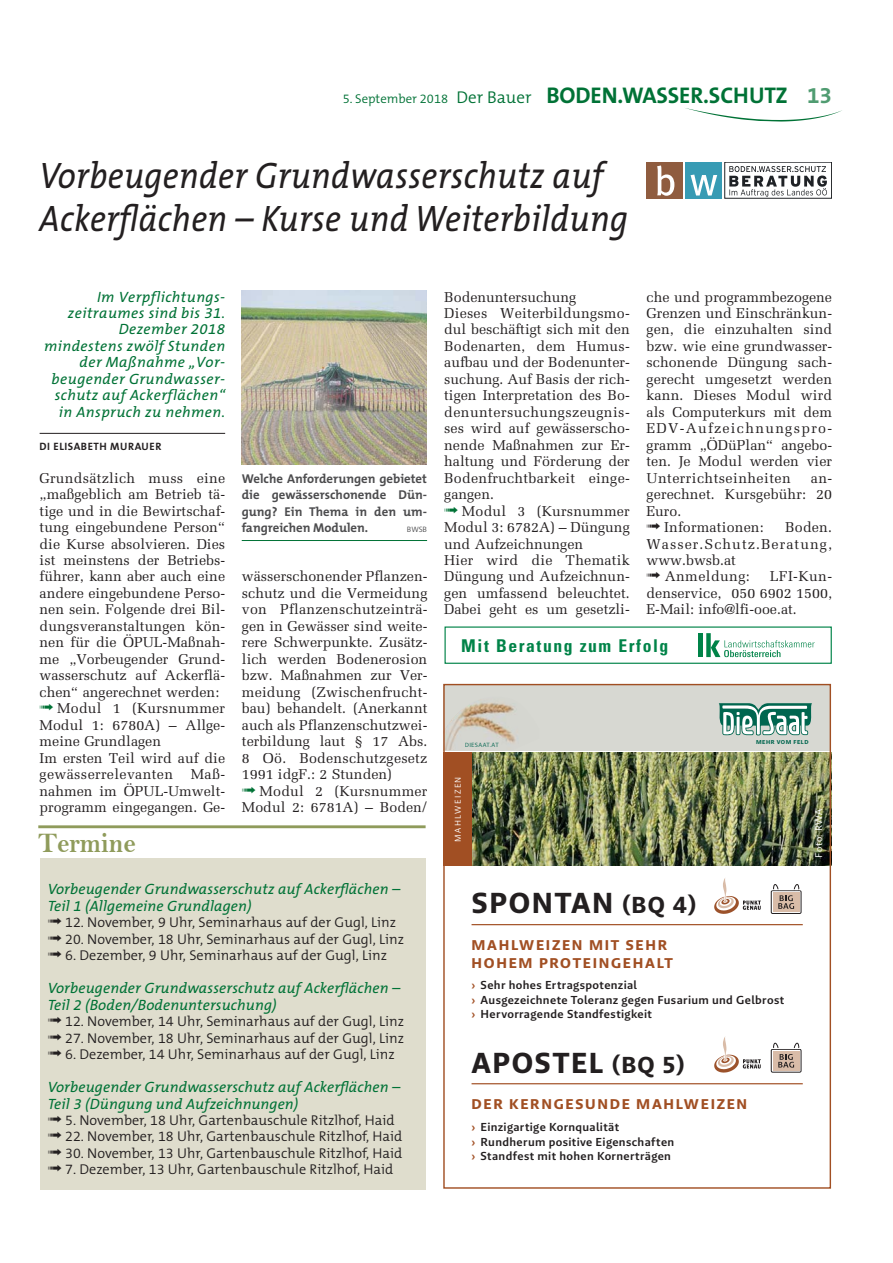
<style>
.page{position:relative;width:893px;height:1263px;background:#fff}
.page>*{position:absolute;margin:0;border:0;box-sizing:border-box;transform-origin:0 0}
.t1{font:italic 37.05px/42.8px "The Mix B5 Plain";letter-spacing:.01em;color:#231f20;scale:.9 1}
.t2{font:700 29.7px "Brando Sans";letter-spacing:.055em;color:#231f20}
.t3{font:28.5px "Bell MT Bold";letter-spacing:.01em;color:#8f9b5b;scale:.9 1}
.t4{font:700 22.8px "The Mix B7";letter-spacing:-.005em;color:#007236}
.t5{font:700 condensed 17.55px "Univers LT";letter-spacing:.09em;color:#008348}
.t6{font:italic 15px/16.5px "The Mix B5 Plain";letter-spacing:.01em;color:#007236}
.t7{font:italic 15px/16.5px "The Mix B5 Plain";letter-spacing:.03em;color:#007236;text-align:right}
.t8{font:700 14.55px/17.9px "Brando Sans";letter-spacing:.115em;color:#a14f23}
.t9{font:14.25px/16.5px "Melior LT Std";color:#231f20;text-align:justify}
.t10{font:300 14.25px "The Mix B4";color:#231f20}
.t11{font:14.25px "Melior LT Std";letter-spacing:.075em;color:#231f20}
.t12{font:14.25px "Melior LT Std";letter-spacing:.025em;color:#231f20}
.t13{font:14.25px "Melior LT Std";letter-spacing:.03em;color:#231f20}
.t14{font:700 12.75px/16.5px "The Mix B7";color:#4c4c4e;text-align:justify}
.t15{font:600 11.85px/14.5px "Brando Sans";letter-spacing:.025em;color:#231f20}
.t16{font:700 10.65px "The Mix B7";letter-spacing:.05em;color:#231f20}
.t17{font:9.9px "Brando Sans";letter-spacing:.055em;color:#fff}
.t18{font:8.55px "Brando Sans";letter-spacing:.165em;color:#fff}
.t19{font:300 7.8px "The Mix B4";color:#4c4c4e}
.t20{font:6.15px "Brando Sans";letter-spacing:.04em;color:#00664f}
.t21{font:700 5.85px "Brando Sans";letter-spacing:.08em;color:#00664f}
.s1{font-family:"The Mix B4";font-weight:300;font-size:12.75px}
.s2{font-family:"The Mix B4";font-weight:300;font-size:17.1px}
.s3{color:#509c71}
.s4{font-size:23.7px}
.s5{color:#a14f23}
</style>
<div class="page">
<svg style="left:685px;top:108px;width:157px;height:14px"></svg>
<hr style="left:40px;top:433px;width:185px;height:1px;background:#231f20">
<hr style="left:242px;top:540px;width:185px;height:1px;background:#007236">
<img style="left:242px;top:290px;width:185px;height:175px">
<svg style="left:729px;top:166px;width:98px;height:31px"></svg>
<div style="left:646px;top:162px;width:37px;height:36px;background:#8f5c3f"></div>
<div style="left:686px;top:162px;width:36px;height:36px;background:#379bb4"></div>
<svg style="left:657px;top:165px;width:17px;height:31px"></svg>
<svg style="left:690px;top:175px;width:27px;height:21px"></svg>
<div style="left:40px;top:858px;width:386px;height:331px;background:#dfddcd"></div>
<hr style="left:38px;top:825px;width:388px;height:3px;background:#8f9b5b">
<img style="left:471px;top:753px;width:358px;height:113px">
<div style="left:443px;top:684px;width:388px;height:66px;background:#d7d8d2"></div>
<div style="left:443px;top:753px;width:28px;height:113px;background:#a14f23"></div>
<svg style="left:718px;top:703px;width:94px;height:32px;background:#79aca0"></svg>
<img style="left:445px;top:702px;width:70px;height:48px">
<img style="left:465px;top:742px;width:34px;height:5px">
<hr style="left:471px;top:924px;width:332px;height:1px;background:#a14f23">
<svg style="left:714px;top:878px;width:47px;height:36px"></svg>
<div style="left:771px;top:890px;width:30px;height:24px;border:1px solid #231f20"></div>
<div style="left:773px;top:893px;width:26px;height:19px;background:#d9bca8"></div>
<svg style="left:773px;top:884px;width:26px;height:25px"></svg>
<hr style="left:471px;top:1083px;width:332px;height:1px;background:#a14f23">
<svg style="left:714px;top:1036px;width:47px;height:37px"></svg>
<div style="left:771px;top:1049px;width:30px;height:23px;background:#d9bca8"></div>
<div style="left:771px;top:1049px;width:30px;height:24px;border:1px solid #231f20"></div>
<svg style="left:773px;top:1043px;width:26px;height:25px"></svg>
<div style="left:444px;top:626px;width:388px;height:38px;border:1px solid #008348"></div>
<hr style="left:698px;top:633px;width:4px;height:24px;background:#008348">
<svg style="left:706px;top:633px;width:108px;height:24px"></svg>
<h3 class="t4" style="left:343px;top:85px;width:491px"><span class="s1">5. September 2018</span> <span class="s2">Der Bauer</span> BODEN.WASSER.SCHUTZ <span class="s3">13</span></h3>
<h1 class="t1" style="left:40px;top:157px;width:655px">Vorbeugender Grundwasserschutz auf<br>Ackerflächen – Kurse und Weiterbildung</h1>
<p class="t7" style="left:44px;top:289px;width:183px">Im Verpflichtungs&shy;zeitraumes sind bis 31.<br>Dezember 2018 mindestens zwölf Stunden der Maßnahme „Vor&shy;beugender Grundwasser&shy;schutz auf Ackerflächen“ in Anspruch zu nehmen.</p>
<p class="t16" style="left:40px;top:441px;width:123px">DI ELISABETH MURAUER</p>
<p class="t9" style="left:40px;top:471px;width:187px">Grundsätzlich muss eine</p>
<p class="t9" style="left:40px;top:487px;width:187px">„maßgeblich am Betrieb tä-</p>
<p class="t9" style="left:40px;top:503px;width:187px">tige und in die Bewirtschaf-</p>
<p class="t9" style="left:40px;top:520px;width:187px">tung eingebundene Person“</p>
<p class="t9" style="left:40px;top:536px;width:187px">die Kurse absolvieren. Dies</p>
<p class="t9" style="left:40px;top:553px;width:187px">ist meinstens der Betriebs-</p>
<p class="t9" style="left:40px;top:569px;width:187px">führer, kann aber auch eine</p>
<p class="t9" style="left:40px;top:586px;width:187px">andere eingebundene Perso-</p>
<p class="t9" style="left:40px;top:602px;width:187px">nen sein. Folgende drei Bil-</p>
<p class="t9" style="left:40px;top:619px;width:187px">dungsveranstaltungen kön-</p>
<p class="t9" style="left:40px;top:635px;width:187px">nen für die ÖPUL-Maßnah-</p>
<p class="t9" style="left:40px;top:652px;width:187px">me „Vorbeugender Grund-</p>
<p class="t9" style="left:40px;top:668px;width:187px">wasserschutz auf Ackerflä-</p>
<p class="t9" style="left:40px;top:685px;width:181px">chen“ angerechnet werden:</p>
<p class="t9" style="left:57px;top:701px;width:169px">Modul 1 (Kursnummer</p>
<p class="t9" style="left:40px;top:718px;width:187px">Modul 1: 6780A) – Allge-</p>
<p class="t9" style="left:40px;top:734px;width:123px">meine Grundlagen</p>
<p class="t9" style="left:40px;top:751px;width:187px">Im ersten Teil wird auf die</p>
<p class="t12" style="left:40px;top:768px;width:187px">gewässerrelevanten Maß-</p>
<p class="t9" style="left:40px;top:783px;width:187px">nahmen im ÖPUL-Umwelt-</p>
<p class="t9" style="left:40px;top:800px;width:187px">programm eingegangen. Ge-</p>
<h3 class="t3" style="left:38px;top:828px;width:110px">Termine</h3>
<p class="t14" style="left:242px;top:471px;width:187px">Welche Anforderungen gebietet die gewässerschonende Dün&shy;gung? Ein Thema in den um&shy;fangreichen Modulen.</p>
<p class="t19" style="left:407px;top:526px;width:22px">BWSB</p>
<p class="t9" style="left:242px;top:569px;width:187px">wässerschonender Pflanzen&shy;schutz und die Vermeidung von Pflanzenschutzeinträ&shy;gen in Gewässer sind weite&shy;rere Schwerpunkte. Zusätz&shy;lich werden Bodenerosion bzw. Maßnahmen zur Ver&shy;meidung (Zwischenfrucht&shy;bau) behandelt. (Anerkannt auch als Pflanzenschutzwei&shy;terbildung laut § 17 Abs.<br>8 Oö. Bodenschutzgesetz 1991 idgF.: 2 Stunden)</p>
<p class="t9" style="left:242px;top:783px;width:187px;text-align:right">Modul 2 (Kursnummer<br>Modul 2: 6781A) – Boden/</p>
<p class="t6" style="left:48px;top:882px;width:354px">Vorbeugender Grundwasserschutz auf Ackerflächen –<br>Teil 1 (Allgemeine Grundlagen)</p>
<p class="t10" style="left:65px;top:916px;width:332px">12. November, 9 Uhr, Seminarhaus auf der Gugl, Linz</p>
<p class="t10" style="left:65px;top:933px;width:340px">20. November, 18 Uhr, Seminarhaus auf der Gugl, Linz</p>
<p class="t10" style="left:65px;top:949px;width:323px">6. Dezember, 9 Uhr, Seminarhaus auf der Gugl, Linz</p>
<p class="t6" style="left:48px;top:981px;width:354px">Vorbeugender Grundwasserschutz auf Ackerflächen –<br>Teil 2 (Boden/Bodenuntersuchung)</p>
<p class="t10" style="left:65px;top:1015px;width:340px">12. November, 14 Uhr, Seminarhaus auf der Gugl, Linz</p>
<p class="t10" style="left:65px;top:1032px;width:340px">27. November, 18 Uhr, Seminarhaus auf der Gugl, Linz</p>
<p class="t10" style="left:65px;top:1048px;width:331px">6. Dezember, 14 Uhr, Seminarhaus auf der Gugl, Linz</p>
<p class="t6" style="left:48px;top:1080px;width:354px">Vorbeugender Grundwasserschutz auf Ackerflächen –<br>Teil 3 (Düngung und Aufzeichnungen)</p>
<p class="t10" style="left:65px;top:1114px;width:331px">5. November, 18 Uhr, Gartenbauschule Ritzlhof, Haid</p>
<p class="t10" style="left:65px;top:1130px;width:339px">22. November, 18 Uhr, Gartenbauschule Ritzlhof, Haid</p>
<p class="t10" style="left:65px;top:1147px;width:339px">30. November, 13 Uhr, Gartenbauschule Ritzlhof, Haid</p>
<p class="t10" style="left:65px;top:1163px;width:329px">7. Dezember, 13 Uhr, Gartenbauschule Ritzlhof, Haid</p>
<p class="t9" style="left:444px;top:289px;width:187px;text-align:left">Bodenuntersuchung<br>Dieses Weiterbildungsmo&shy;dul beschäftigt sich mit den<br>Bodenarten, dem Humus&shy;aufbau und der Bodenunter&shy;suchung. Auf Basis der rich&shy;tigen Interpretation des Bo&shy;denuntersuchungszeugnis&shy;ses wird auf gewässerscho&shy;nende Maßnahmen zur Er&shy;haltung und Förderung der<br>Bodenfruchtbarkeit einge&shy;gangen.</p>
<p class="t9" style="left:444px;top:503px;width:187px;text-align:left;text-indent:18px">Modul 3 (Kursnummer<br>Modul 3: 6782A) – Düngung und Aufzeichnungen<br>Hier wird die Thematik<br>Düngung und Aufzeichnun&shy;gen umfassend beleuchtet.<br>Dabei geht es um gesetzli-</p>
<p class="t9" style="left:646px;top:289px;width:187px">che und programmbezogene Grenzen und Einschränkun&shy;gen, die einzuhalten sind bzw. wie eine grundwasser&shy;schonende Düngung sach&shy;gerecht umgesetzt werden kann. Dieses Modul wird als Computerkurs mit dem EDV-Aufzeichnungspro&shy;gramm „ÖDüPlan“ angebo&shy;ten. Je Modul werden vier Unterrichtseinheiten</p>
<p class="t9" style="left:811px;top:471px;width:23px">an-</p>
<p class="t9" style="left:646px;top:487px;width:187px">gerechnet. Kursgebühr: 20</p>
<p class="t9" style="left:646px;top:503px;width:36px">Euro.</p>
<p class="t9" style="left:664px;top:520px;width:101px">Informationen:</p>
<p class="t9" style="left:785px;top:520px;width:48px">Boden.</p>
<p class="t11" style="left:646px;top:537px;width:187px">Wasser.Schutz.Beratung,</p>
<p class="t9" style="left:646px;top:553px;width:91px">www.bwsb.at</p>
<p class="t13" style="left:665px;top:570px;width:87px">Anmeldung:</p>
<p class="t9" style="left:646px;top:569px;width:187px;text-indent:123px">LFI-Kun&shy;denservice, 050 6902 1500, E-Mail: info@lfi-ooe.at.</p>
<p class="t5" style="left:461px;top:638px;width:209px">Mit Beratung zum Erfolg</p>
<p class="t20" style="left:465px;top:742px;width:35px">DIESAAT.AT</p>
<p class="t18" style="left:455px;top:842px;width:67px;rotate:-90deg">MAHLWEIZEN</p>
<h2 class="t2" style="left:472px;top:893px;width:226px">SPONTAN <span class="s4">(BQ 4)</span></h2>
<p class="t8" style="left:471px;top:938px;width:203px">MAHLWEIZEN MIT SEHR<br>HOHEM PROTEINGEHALT</p>
<p class="t21" style="left:756px;top:740px;width:54px">MEHR VOM FELD</p>
<p class="t17" style="left:815px;top:858px;width:51px;rotate:-90deg">Foto: RWA</p>
<p class="t15" style="left:471px;top:979px;width:314px"><span class="s5">›</span> Sehr hohes Ertragspotenzial<br><span class="s5">›</span> Ausgezeichnete Toleranz gegen Fusarium und Gelbrost <span class="s5">›</span> Hervorragende Standfestigkeit</p>
<h2 class="t2" style="left:471px;top:1052px;width:215px">APOSTEL <span class="s4">(BQ 5)</span></h2>
<p class="t8" style="left:471px;top:1097px;width:277px">DER KERNGESUNDE MAHLWEIZEN</p>
<p class="t15" style="left:471px;top:1121px;width:204px"><span class="s5">›</span> Einzigartige Kornqualität<br><span class="s5">›</span> Rundherum positive Eigenschaften <span class="s5">›</span> Standfest mit hohen Kornerträgen</p>
</div>
